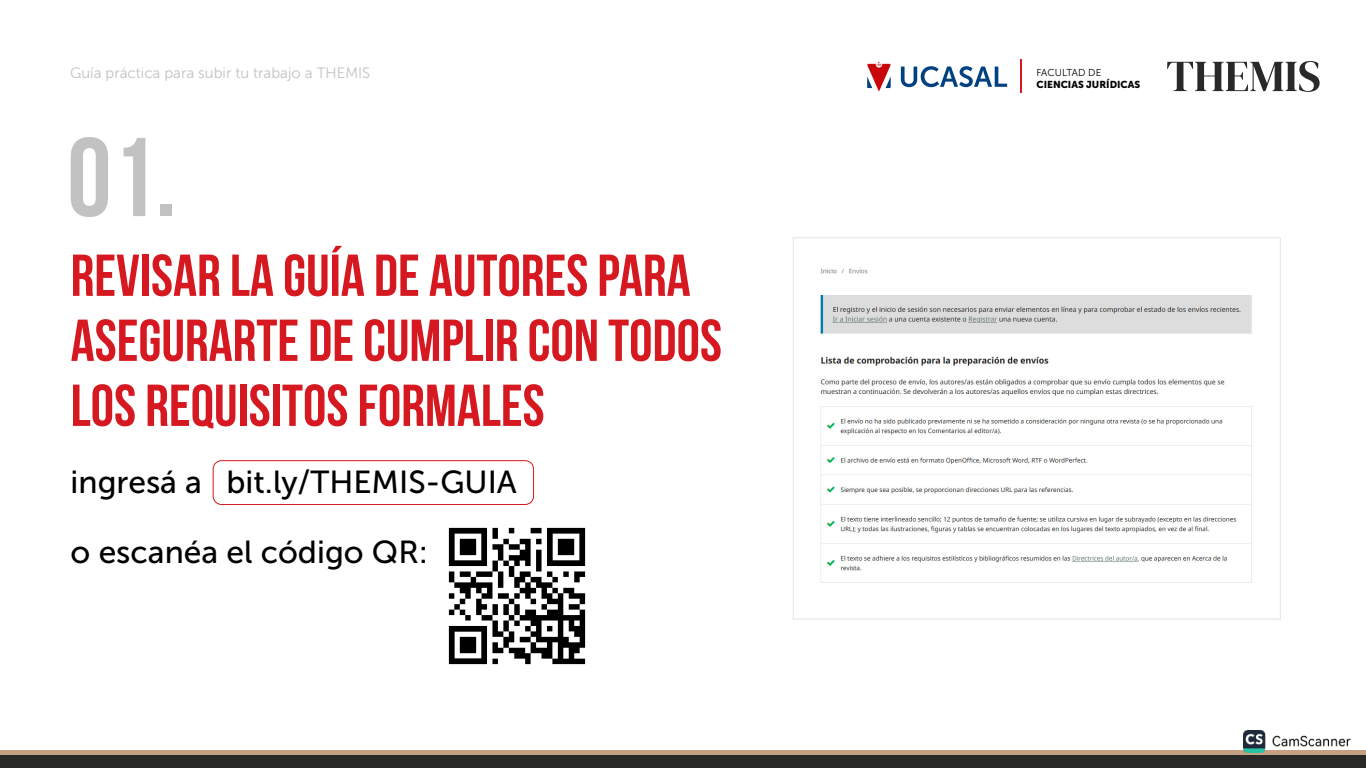
<style>
.page{position:relative;width:1366px;height:768px;background:#fff}
.page>*{position:absolute;margin:0;border:0;box-sizing:border-box;transform-origin:0 0}
.t1{font:700 111.8px "Bebas Neue";color:#c2c2c2}
.t2{font:700 59px/65px "Bebas Neue";color:#d61920}
.t3{font:31.8px "Museo Sans 500";color:#000}
.t4{font:15px "Museo Sans 300";color:#c2c2c2}
.t5{font:10px "Museo Sans 900";color:#000}
.t6{font:10px "Museo Sans 300";letter-spacing:-.005em;color:#000}
</style>
<div class="page">
<svg style="left:1167px;top:61px;width:153px;height:31px"></svg>
<div style="left:0;top:755px;width:1366px;height:13px;background:#292928"></div>
<hr style="left:0;top:751px;width:1366px;height:4px;background:#c5a082">
<svg style="left:901px;top:66px;width:106px;height:21px"></svg>
<svg style="left:867px;top:62px;width:24px;height:30px"></svg>
<hr style="left:1021px;top:60px;width:1px;height:33px;background:#d61920">
<div style="left:213px;top:460px;width:321px;height:45px;border:1px solid #d61920;border-radius:8px"></div>
<img style="left:448px;top:527px;width:138px;height:138px">
<img style="left:820px;top:268px;width:432px;height:315px">
<img style="left:1243px;top:730px;width:108px;height:23px">
<p class="t4" style="left:70px;top:64px;width:302px">Guía práctica para subir tu trabajo a THEMIS</p>
<h1 class="t1" style="left:67px;top:116px;width:111px">01.</h1>
<p class="t2" style="left:71px;top:242px;width:653px">REVISAR LA GUÍA DE AUTORES PARA<br>ASEGURARTE DE CUMPLIR CON TODOS<br>LOS REQUISITOS FORMALES</p>
<p class="t3" style="left:71px;top:465px;width:448px">ingresá a bit.ly/THEMIS-GUIA</p>
<p class="t3" style="left:71px;top:535px;width:359px">o escanéa el código QR:</p>
<p class="t6" style="left:1036px;top:67px;width:66px">FACULTAD DE</p>
<p class="t5" style="left:1036px;top:79px;width:105px">CIENCIAS JURÍDICAS</p>
</div>
